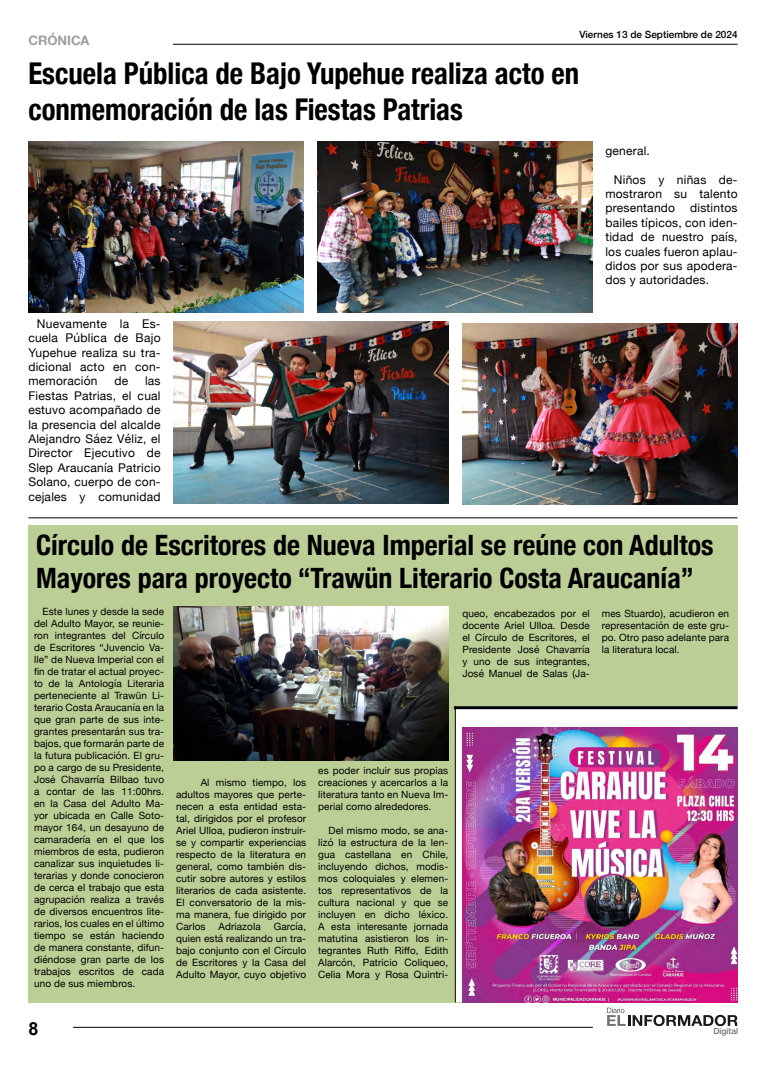
<style>
.page{position:relative;width:766px;height:1078px;background:#fff}
.page>*{position:absolute;margin:0;border:0;box-sizing:border-box;transform-origin:0 0}
.t1{font:700 condensed 30px/36px "Helvetica Neue";color:#000;scale:.96 1}
.t2{font:700 condensed 28px/33.6px "Helvetica Neue";color:#000}
.t3{font:700 18px "Arial";color:#000}
.t4{font:700 13px "Helvetica Neue";color:#9d9d9c}
.t5{font:12px/14.4px "Helvetica Neue";letter-spacing:.02em;color:#000;text-align:justify}
.t6{font:10px/12px "Helvetica Neue";letter-spacing:.01em;color:#000;text-align:justify}
.t7{font:500 10px "Helvetica Neue";color:#000}
.t8{font:500 8.5px "Helvetica Neue";color:#717170}
</style>
<div class="page">
<hr style="left:173px;top:44px;width:564px;height:1px;background:#000">
<hr style="left:73px;top:1026px;width:519px;height:1px;background:#000">
<svg style="left:607px;top:1007px;width:130px;height:18px"></svg>
<div style="left:28px;top:524px;width:709px;height:478px;background:#bbce95"></div>
<hr style="left:28px;top:517px;width:709px;height:1px;background:#000">
<div style="left:455px;top:706px;width:282px;height:296px;background:#fff"></div>
<hr style="left:454px;top:706px;width:283px;height:3px;background:#000">
<hr style="left:455px;top:706px;width:1px;height:296px;background:#000">
<img style="left:462px;top:727px;width:275px;height:275px">
<img style="left:173px;top:606px;width:275px;height:154px">
<img style="left:28px;top:142px;width:275px;height:170px">
<img style="left:317px;top:142px;width:275px;height:170px">
<img style="left:173px;top:322px;width:275px;height:181px">
<img style="left:462px;top:323px;width:275px;height:182px">
<p class="t7" style="left:579px;top:27px;width:160px">Viernes 13 de Septiembre de 2024</p>
<h3 class="t4" style="left:28px;top:30px;width:63px">CRÓNICA</h3>
<h1 class="t1" style="left:28px;top:53px;width:575px">Escuela Pública de Bajo Yupehue realiza acto en conmemoración de las Fiestas Patrias</h1>
<p class="t5" style="left:28px;top:317px;width:134px;text-indent:9px">Nuevamente la Es&shy;cuela Pública de Bajo Yupehue realiza su tra&shy;dicional acto en con&shy;memoración</p>
<p class="t5" style="left:28px;top:374px;width:134px;text-indent:117px">las Fiestas Patrias, el cual estuvo acompañado de la presencia del alcalde Alejandro Sáez Véliz, el Director Ejecutivo de Slep Araucanía Patricio Solano, cuerpo de con&shy;cejales y comunidad</p>
<p class="t5" style="left:114px;top:374px;width:15px">de</p>
<p class="t5" style="left:605px;top:144px;width:46px">general.</p>
<p class="t5" style="left:605px;top:173px;width:134px;text-indent:9px">Niños y niñas de&shy;mostraron su talento presentando distintos bailes típicos, con iden&shy;tidad de nuestro país, los cuales fueron aplau&shy;didos por sus apodera&shy;dos y autoridades.</p>
<h2 class="t2" style="left:36px;top:525px;width:679px">Círculo de Escritores de Nueva Imperial se reúne con Adultos<br>Mayores para proyecto “Trawün Literario Costa Araucanía”</h2>
<p class="t6" style="left:34px;top:606px;width:131px;text-indent:8px">Este lunes y desde la sede del Adulto Mayor, se reunie&shy;ron integrantes del Círculo de Escritores “Juvencio Va&shy;lle” de Nueva Imperial con el fin de tratar el actual proyec&shy;to de la Antología Literaria perteneciente al Trawün Li&shy;terario Costa Araucanía en la que gran parte de sus inte&shy;grantes presentarán sus tra&shy;bajos, que formarán parte de la futura publicación. El gru&shy;po a cargo de su Presidente, José Chavarría Bilbao tuvo a contar de las 11:00hrs. en la Casa del Adulto Ma&shy;yor ubicada en Calle Soto&shy;mayor 164, un desayuno de camaradería en el que los miembros de esta, pudieron canalizar sus inquietudes li&shy;terarias y donde conocieron de cerca el trabajo que esta agrupación realiza a través de diversos encuentros lite&shy;rarios, los cuales en el último tiempo se están haciendo de manera constante, difun&shy;diéndose gran parte de los trabajos escritos de cada uno de sus miembros.</p>
<p class="t6" style="left:462px;top:607px;width:129px">queo, encabezados por el docente Ariel Ulloa. Desde el Círculo de Escritores, el Presidente José Chavarría y uno de sus integrantes, José Manuel de Salas (Ja-</p>
<p class="t6" style="left:601px;top:607px;width:129px">mes Stuardo), acudieron en representación de este gru&shy;po. Otro paso adelante para la literatura local.</p>
<p class="t6" style="left:318px;top:764px;width:131px">es poder incluir sus propias creaciones y acercarlos a la literatura tanto en Nueva Im&shy;perial como alrededores.</p>
<p class="t6" style="left:318px;top:824px;width:131px;text-indent:10px">Del mismo modo, se ana&shy;lizó la estructura de la len&shy;gua castellana en Chile, incluyendo dichos, modis&shy;mos coloquiales y elemen&shy;tos representativos de la cultura nacional y que se incluyen en dicho léxico.<br>A esta interesante jornada matutina asistieron los in&shy;tegrantes Ruth Riffo, Edith Alarcón, Patricio Coliqueo, Celia Mora y Rosa Quintri-</p>
<p class="t6" style="left:176px;top:776px;width:131px;text-indent:25px">Al mismo tiempo, los adultos mayores que perte&shy;necen a esta entidad esta&shy;tal, dirigidos por el profesor Ariel Ulloa, pudieron instruir&shy;se y compartir experiencias respecto de la literatura en general, como también dis&shy;cutir sobre autores y estilos literarios de cada asistente.<br>El conversatorio de la mis&shy;ma manera, fue dirigido por Carlos</p>
<p class="t6" style="left:176px;top:920px;width:131px;text-indent:98px">García, quien está realizando un tra&shy;bajo conjunto con el Círculo de Escritores y la Casa del Adulto Mayor, cuyo objetivo</p>
<p class="t6" style="left:218px;top:920px;width:44px">Adriazola</p>
<h3 class="t3" style="left:28px;top:1016px;width:12px">8</h3>
<p class="t8" style="left:713px;top:1023px;width:26px">Digital</p>
</div>
